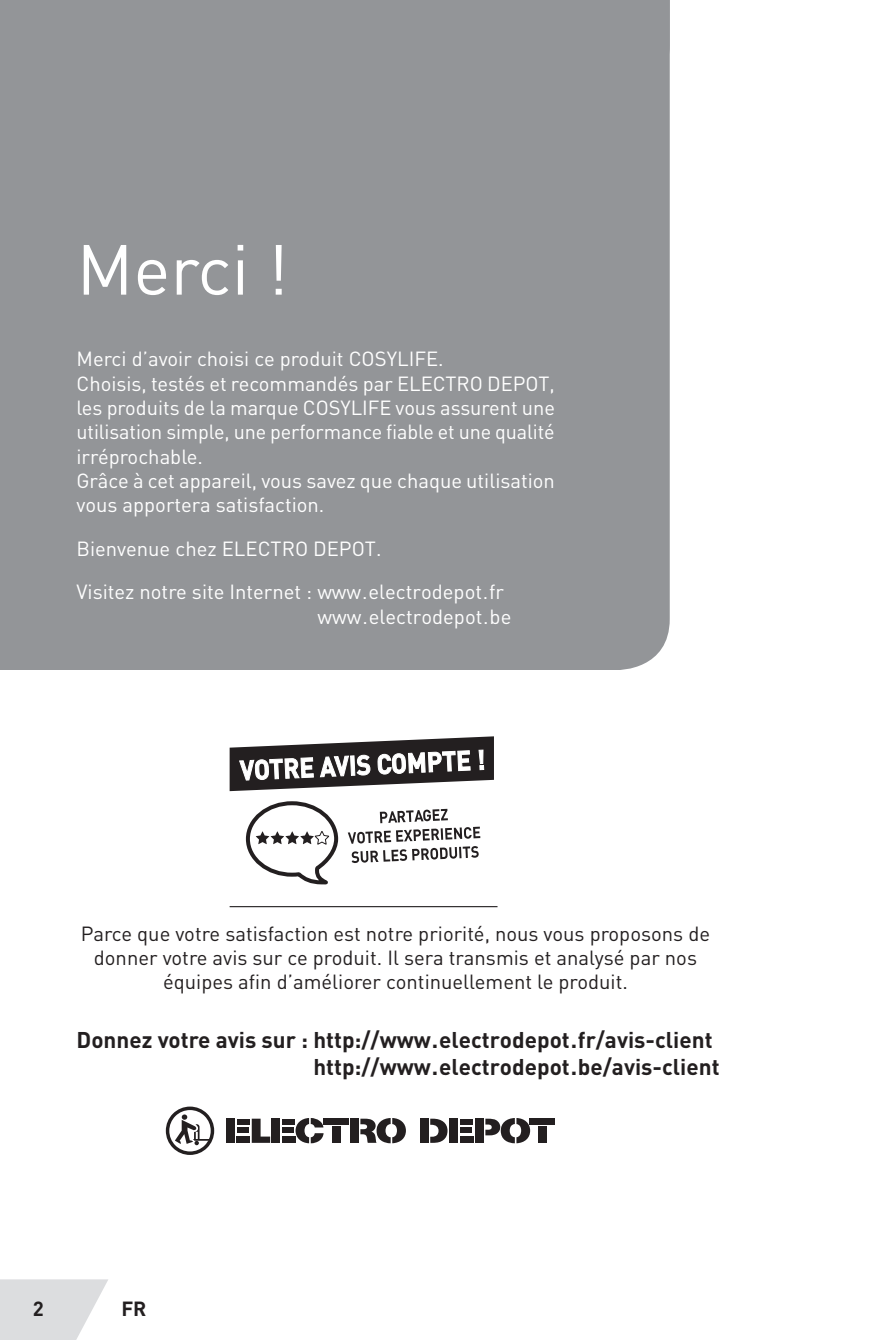
<style>
.page{position:relative;width:893px;height:1340px;background:#fff}
.page>*{position:absolute;margin:0;border:0;box-sizing:border-box;transform-origin:0 0}
.t1{font:69.75px "DIN Pro";color:#fff}
.t2{font:700 22.5px/27px "DIN Pro";color:#231f20}
.t3{font:20.25px/24.3px "DIN Pro";color:#fff}
.t4{font:20.25px/24.3px "DIN Pro";color:#231f20;text-align:center}
.t5{font:700 20.25px "DIN Pro";color:#231f20}
</style>
<div class="page">
<svg style="left:0;top:1279px;width:108px;height:60px;background:#e1e2e3"></svg>
<div style="left:0;top:0;width:670px;height:670px;background:#939598"></div>
<svg style="left:252px;top:1118px;width:18px;height:24px"></svg>
<div style="left:282px;top:1127px;width:11px;height:6px;background:#231f20"></div>
<div style="left:282px;top:1118px;width:13px;height:6px;background:#231f20"></div>
<div style="left:282px;top:1136px;width:13px;height:6px;background:#231f20"></div>
<div style="left:271px;top:1118px;width:9px;height:24px;background:#231f20"></div>
<div style="left:237px;top:1127px;width:11px;height:6px;background:#231f20"></div>
<div style="left:237px;top:1118px;width:13px;height:6px;background:#231f20"></div>
<div style="left:237px;top:1136px;width:13px;height:6px;background:#231f20"></div>
<div style="left:226px;top:1118px;width:9px;height:24px;background:#231f20"></div>
<div style="left:350px;top:1118px;width:9px;height:24px;background:#231f20"></div>
<svg style="left:360px;top:1118px;width:46px;height:25px"></svg>
<svg style="left:296px;top:1118px;width:28px;height:25px"></svg>
<div style="left:324px;top:1118px;width:25px;height:6px;background:#231f20"></div>
<div style="left:332px;top:1126px;width:8px;height:16px;background:#231f20"></div>
<div style="left:460px;top:1127px;width:11px;height:6px;background:#231f20"></div>
<div style="left:460px;top:1118px;width:13px;height:6px;background:#231f20"></div>
<div style="left:460px;top:1136px;width:13px;height:6px;background:#231f20"></div>
<div style="left:449px;top:1118px;width:9px;height:24px;background:#231f20"></div>
<div style="left:420px;top:1118px;width:9px;height:24px;background:#231f20"></div>
<svg style="left:430px;top:1118px;width:17px;height:24px"></svg>
<div style="left:530px;top:1118px;width:25px;height:6px;background:#231f20"></div>
<div style="left:538px;top:1126px;width:9px;height:16px;background:#231f20"></div>
<div style="left:475px;top:1118px;width:9px;height:24px;background:#231f20"></div>
<svg style="left:485px;top:1118px;width:45px;height:25px"></svg>
<svg style="left:166px;top:1106px;width:48px;height:48px"></svg>
<hr style="left:230px;top:906px;width:267px;height:1px;background:#231f20">
<svg style="left:230px;top:736px;width:264px;height:55px"></svg>
<svg style="left:245px;top:801px;width:235px;height:83px"></svg>
<h1 class="t1" style="left:77px;top:222px;width:214px">Merci !</h1>
<p class="t3" style="left:77px;top:346px;width:480px">Merci d’avoir choisi ce produit COSYLIFE.<br>Choisis, testés et recommandés par ELECTRO DEPOT, les produits de la marque COSYLIFE vous assurent une utilisation simple, une performance fiable et une qualité irréprochable.<br>Grâce à cet appareil, vous savez que chaque utilisation vous apportera satisfaction.</p>
<p class="t3" style="left:77px;top:526px;width:429px;line-height:43.4px">Bienvenue chez ELECTRO DEPOT.<br>Visitez notre site Internet : www.electrodepot.fr</p>
<p class="t3" style="left:318px;top:603px;width:195px">www.electrodepot.be</p>
<p class="t4" style="left:81px;top:920px;width:631px">Parce que votre satisfaction est notre priorité, nous vous proposons de donner votre avis sur ce produit. Il sera transmis et analysé par nos équipes afin d’améliorer continuellement le produit.</p>
<p class="t2" style="left:313px;top:1025px;width:408px;text-indent:-237px">Donnez votre avis sur : http://www.electrodepot.fr/avis-client http://www.electrodepot.be/avis-client</p>
<p class="t5" style="left:33px;top:1294px;width:12px">2</p>
<p class="t5" style="left:121px;top:1294px;width:27px">FR</p>
</div>
